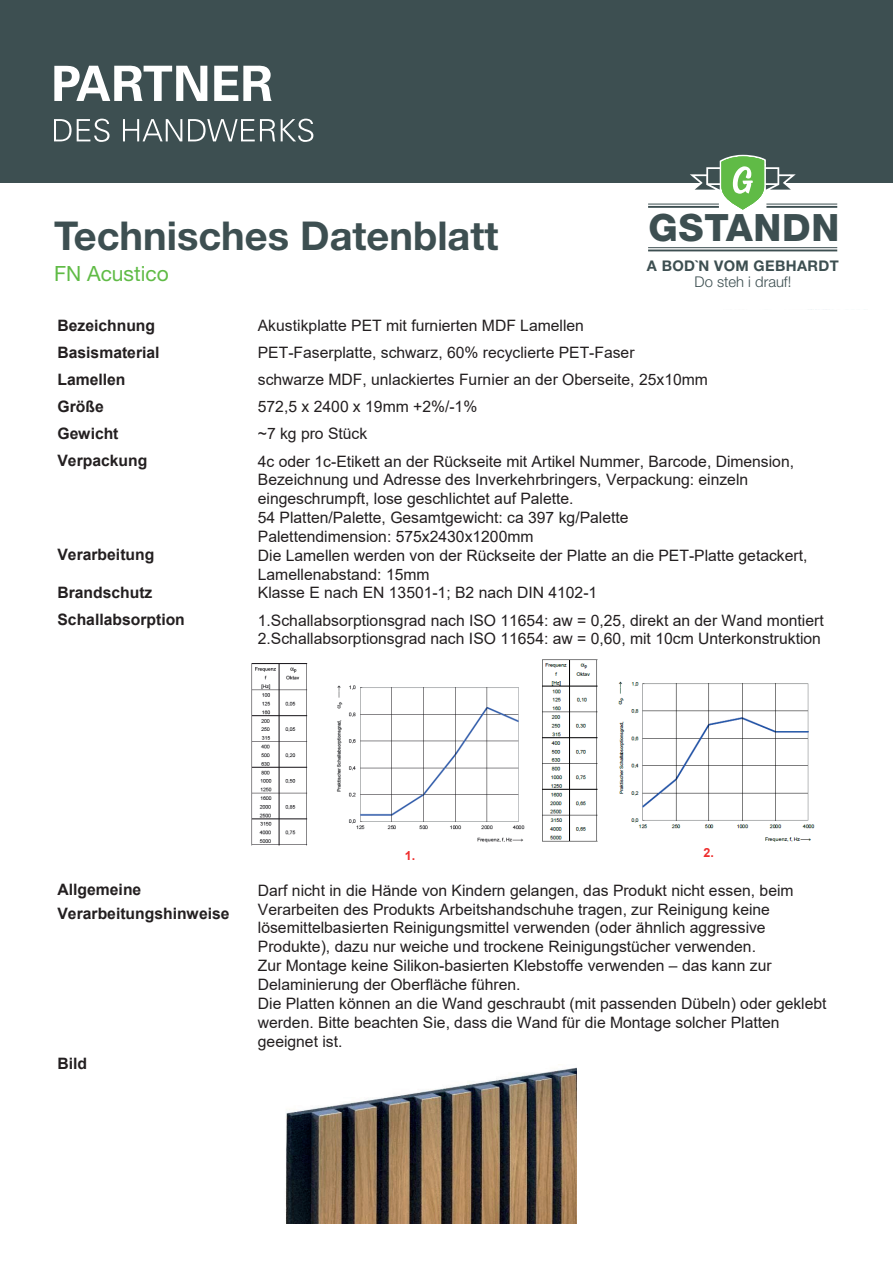
<style>
.page{position:relative;width:893px;height:1263px;background:#fff}
.page>*{position:absolute;margin:0;border:0;box-sizing:border-box;transform-origin:0 0}
.t1{font:700 39.75px "Helvetica Neue LT Std";color:#3d4f51}
.t2{font:800 37.65px "Helvetica Neue LT Std";letter-spacing:.02em;color:#3d4f51}
.t3{font:21px "Helvetica Neue LT Std";color:#60bb46}
.t4{font:15.75px/18.9px "Arial";color:#231f20}
.t5{font:700 15.75px/23.5px "Arial";color:#231f20}
.t6{font:300 14.85px "Helvetica Neue LT Std";color:#3d4f51}
.t7{font:700 14.7px "Helvetica Neue LT Std";letter-spacing:.025em;color:#3d4f51}
.t8{font:700 12.45px "Arial";color:#ee2d2d}
</style>
<div class="page">
<div style="left:0;top:0;width:893px;height:183px;background:#3d4f51"></div>
<svg style="left:54px;top:119px;width:259px;height:23px"></svg>
<svg style="left:54px;top:66px;width:218px;height:35px"></svg>
<hr style="left:648px;top:206px;width:71px;height:2px;background:#3d4f51">
<hr style="left:648px;top:204px;width:71px;height:1px;background:#3d4f51">
<hr style="left:766px;top:206px;width:71px;height:2px;background:#3d4f51">
<hr style="left:766px;top:204px;width:71px;height:1px;background:#3d4f51">
<hr style="left:648px;top:250px;width:189px;height:1px;background:#3d4f51">
<hr style="left:648px;top:247px;width:189px;height:1px;background:#3d4f51">
<svg style="left:685px;top:154px;width:116px;height:56px"></svg>
<img style="left:285px;top:1067px;width:291px;height:157px">
<img style="left:251px;top:663px;width:274px;height:183px">
<img style="left:542px;top:659px;width:273px;height:183px">
<h1 class="t1" style="left:54px;top:211px;width:446px">Technisches Datenblatt</h1>
<h3 class="t3" style="left:54px;top:261px;width:116px">FN Acustico</h3>
<h2 class="t2" style="left:648px;top:206px;width:193px">GSTANDN</h2>
<p class="t6" style="left:695px;top:273px;width:98px">Do steh i drauf!</p>
<p class="t7" style="left:647px;top:257px;width:193px">A BOD`N VOM GEBHARDT</p>
<p class="t5" style="left:57px;top:314px;width:99px">Bezeichnung</p>
<p class="t4" style="left:258px;top:316px;width:328px">Akustikplatte PET mit furnierten MDF Lamellen</p>
<p class="t5" style="left:57px;top:341px;width:104px">Basismaterial</p>
<p class="t4" style="left:258px;top:343px;width:378px">PET-Faserplatte, schwarz, 60% recyclierte PET-Faser</p>
<p class="t5" style="left:57px;top:368px;width:69px">Lamellen</p>
<p class="t4" style="left:258px;top:370px;width:452px">schwarze MDF, unlackiertes Furnier an der Oberseite, 25x10mm</p>
<p class="t5" style="left:57px;top:395px;width:48px">Größe</p>
<p class="t4" style="left:258px;top:397px;width:221px">572,5 x 2400 x 19mm +2%/-1%</p>
<p class="t5" style="left:57px;top:422px;width:63px">Gewicht</p>
<p class="t4" style="left:258px;top:424px;width:111px">~7 kg pro Stück</p>
<p class="t5" style="left:57px;top:449px;width:91px">Verpackung</p>
<p class="t4" style="left:258px;top:451px;width:538px">4c oder 1c-Etikett an der Rückseite mit Artikel Nummer, Barcode, Dimension, Bezeichnung und Adresse des Inverkehrbringers, Verpackung: einzeln eingeschrumpft, lose geschlichtet auf Palette.<br>54 Platten/Palette, Gesamtgewicht: ca 397 kg/Palette<br>Palettendimension: 575x2430x1200mm</p>
<p class="t5" style="left:57px;top:543px;width:98px">Verarbeitung</p>
<p class="t4" style="left:258px;top:546px;width:551px">Die Lamellen werden von der Rückseite der Platte an die PET-Platte getackert,<br>Lamellenabstand: 15mm</p>
<p class="t5" style="left:57px;top:581px;width:97px">Brandschutz</p>
<p class="t4" style="left:258px;top:583px;width:341px">Klasse E nach EN 13501-1; B2 nach DIN 4102-1</p>
<p class="t5" style="left:57px;top:608px;width:129px">Schallabsorption</p>
<p class="t4" style="left:258px;top:610px;width:567px">1.Schallabsorptionsgrad nach ISO 11654: aw = 0,25, direkt an der Wand montiert<br>2.Schallabsorptionsgrad nach ISO 11654: aw = 0,60, mit 10cm Unterkonstruktion</p>
<p class="t8" style="left:405px;top:847px;width:12px">1.</p>
<p class="t8" style="left:703px;top:844px;width:12px">2.</p>
<p class="t5" style="left:57px;top:878px;width:173px">Allgemeine<br>Verarbeitungshinweise</p>
<p class="t4" style="left:258px;top:881px;width:570px">Darf nicht in die Hände von Kindern gelangen, das Produkt nicht essen, beim Verarbeiten des Produkts Arbeitshandschuhe tragen, zur Reinigung keine lösemittelbasierten Reinigungsmittel verwenden (oder ähnlich aggressive Produkte), dazu nur weiche und trockene Reinigungstücher verwenden.<br>Zur Montage keine Silikon-basierten Klebstoffe verwenden – das kann zur Delaminierung der Oberfläche führen.<br>Die Platten können an die Wand geschraubt (mit passenden Dübeln) oder geklebt werden. Bitte beachten Sie, dass die Wand für die Montage solcher Platten geeignet ist.</p>
<p class="t5" style="left:57px;top:1052px;width:31px">Bild</p>
</div>
